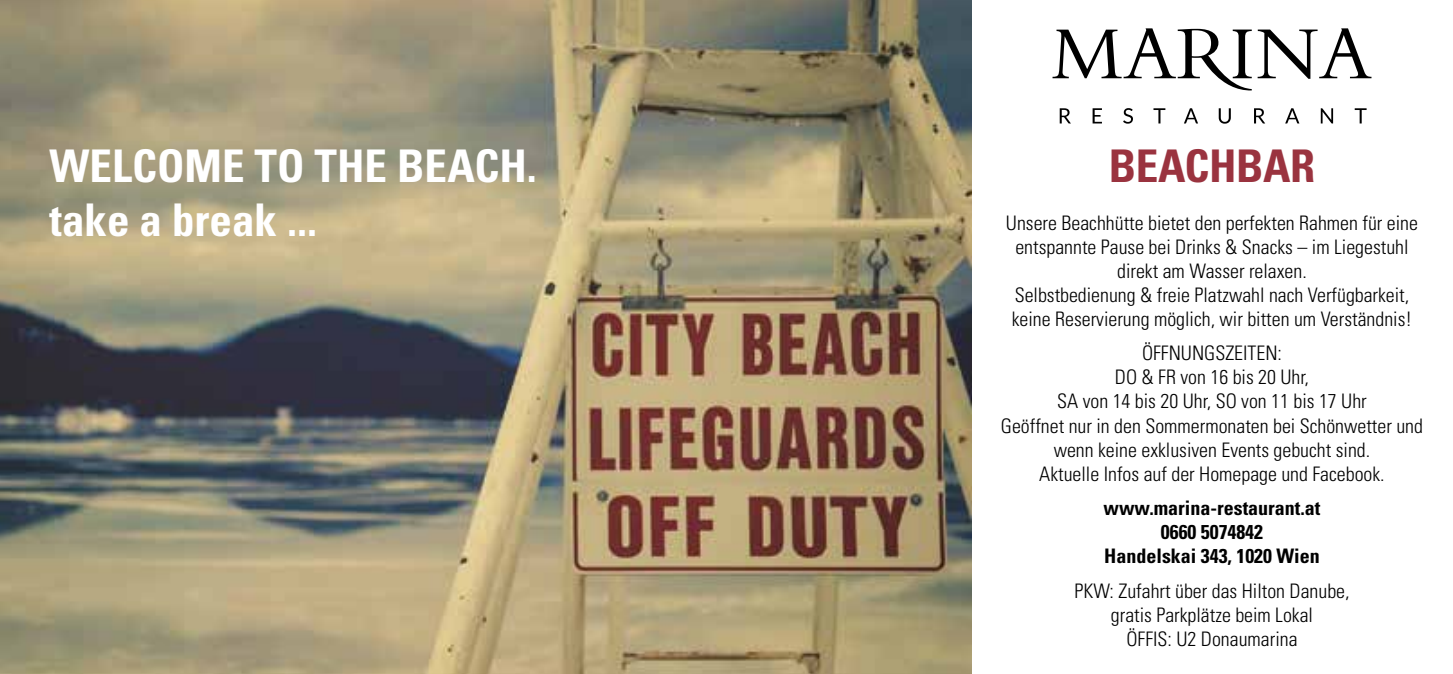
<style>
.page{position:relative;width:1453px;height:674px;background:#fff}
.page>*{position:absolute;margin:0;border:0;box-sizing:border-box;transform-origin:0 0}
.t1{font:700 condensed 45px/54px "Univers LT Std";color:#fff}
.t2{font:700 condensed 45px "Univers LT Std";letter-spacing:-.01em;color:#9a333f}
.t3{font:300 condensed 20px/24px "Univers LT Std";color:#000;text-align:center}
.t4{font:700 condensed 20px/24px "Univers LT Std";color:#000;text-align:center}
</style>
<div class="page">
<img style="left:0;top:0;width:972px;height:673px">
<svg style="left:1052px;top:28px;width:319px;height:63px"></svg>
<svg style="left:1060px;top:108px;width:11px;height:15px"></svg>
<svg style="left:1092px;top:108px;width:10px;height:15px"></svg>
<svg style="left:1123px;top:108px;width:10px;height:16px"></svg>
<svg style="left:1153px;top:108px;width:12px;height:15px"></svg>
<svg style="left:1184px;top:108px;width:14px;height:15px"></svg>
<svg style="left:1219px;top:108px;width:12px;height:16px"></svg>
<svg style="left:1254px;top:108px;width:11px;height:15px"></svg>
<svg style="left:1285px;top:108px;width:14px;height:15px"></svg>
<svg style="left:1321px;top:108px;width:12px;height:15px"></svg>
<svg style="left:1354px;top:108px;width:12px;height:15px"></svg>
<h1 class="t1" style="left:50px;top:138px;width:489px">WELCOME TO THE BEACH. take a break ...</h1>
<h1 class="t2" style="left:1108px;top:138px;width:208px">BEACHBAR</h1>
<p class="t3" style="left:1006px;top:210px;width:414px">Unsere Beachhütte bietet den perfekten Rahmen für eine entspannte Pause bei Drinks &amp; Snacks – im Liegestuhl direkt am Wasser relaxen.<br>Selbstbedienung &amp; freie Platzwahl nach Verfügbarkeit, keine Reservierung möglich, wir bitten um Verständnis!</p>
<p class="t3" style="left:1001px;top:341px;width:424px">ÖFFNUNGSZEITEN:<br>DO &amp; FR von 16 bis 20 Uhr,<br>SA von 14 bis 20 Uhr, SO von 11 bis 17 Uhr<br>Geöffnet nur in den Sommermonaten bei Schönwetter und wenn keine exklusiven Events gebucht sind.<br>Aktuelle Infos auf der Homepage und Facebook.</p>
<p class="t4" style="left:1103px;top:495px;width:219px">www.marina-restaurant.at<br>0660 5074842<br>Handelskai 343, 1020 Wien</p>
<p class="t3" style="left:1074px;top:578px;width:277px">PKW: Zufahrt über das Hilton Danube, gratis Parkplätze beim Lokal<br>ÖFFIS: U2 Donaumarina</p>
</div>
